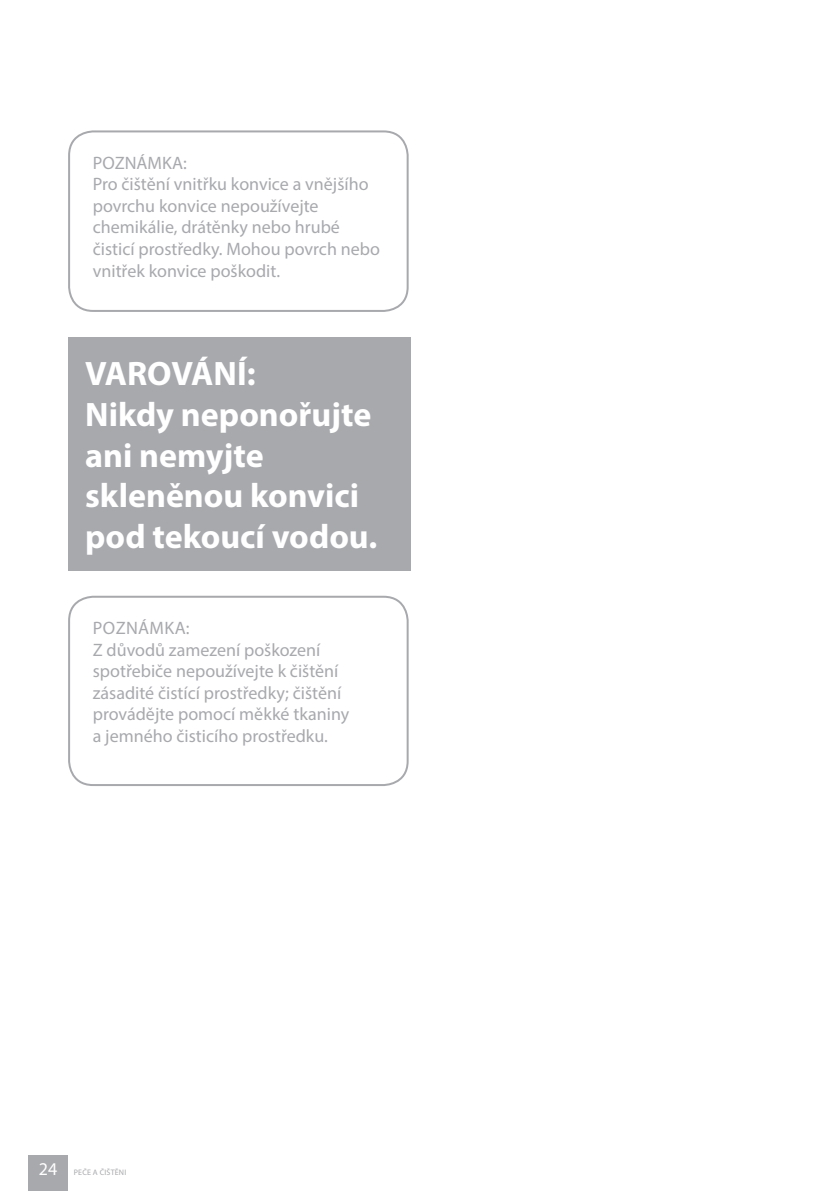
<style>
.page{position:relative;width:840px;height:1191px;background:#fff}
.page>*{position:absolute;margin:0;border:0;box-sizing:border-box;transform-origin:0 0}
.t1{font:700 34px/40.8px "Myriad Pro";color:#fff}
.t2{font:18px/21.6px "Myriad Pro";color:#a8a9ad}
.t3{font:18px "Myriad Pro";color:#fff}
.t4{font:8px "Myriad Pro";letter-spacing:.02em;color:#a8a9ad}
</style>
<div class="page">
<div style="left:28px;top:1155px;width:40px;height:36px;background:#a8a9ad"></div>
<div style="left:68px;top:130px;width:340px;height:182px;border:2px solid #a8a9ad;border-radius:24px"></div>
<div style="left:68px;top:337px;width:342px;height:233px;background:#a8a9ad"></div>
<div style="left:68px;top:596px;width:340px;height:190px;border:2px solid #a8a9ad;border-radius:24px"></div>
<p class="t2" style="left:93px;top:151px;width:288px">POZNÁMKA:<br>Pro čištění vnitřku konvice a vnějšího povrchu konvice nepoužívejte chemikálie, drátěnky nebo hrubé čisticí prostředky. Mohou povrch nebo vnitřek konvice poškodit.</p>
<h1 class="t1" style="left:85px;top:352px;width:293px">VAROVÁNÍ:<br>Nikdy neponořujte ani nemyjte skleněnou konvici pod tekoucí vodou.</h1>
<p class="t2" style="left:93px;top:617px;width:258px">POZNÁMKA:<br>Z důvodů zamezení poškození spotřebiče nepoužívejte k čištění zásadité čistící prostředky; čištění provádějte pomocí měkké tkaniny a jemného čisticího prostředku.</p>
<p class="t3" style="left:39px;top:1157px;width:20px">24</p>
<p class="t4" style="left:74px;top:1167px;width:54px">PEČE A ČIŠTĚNI</p>
</div>
